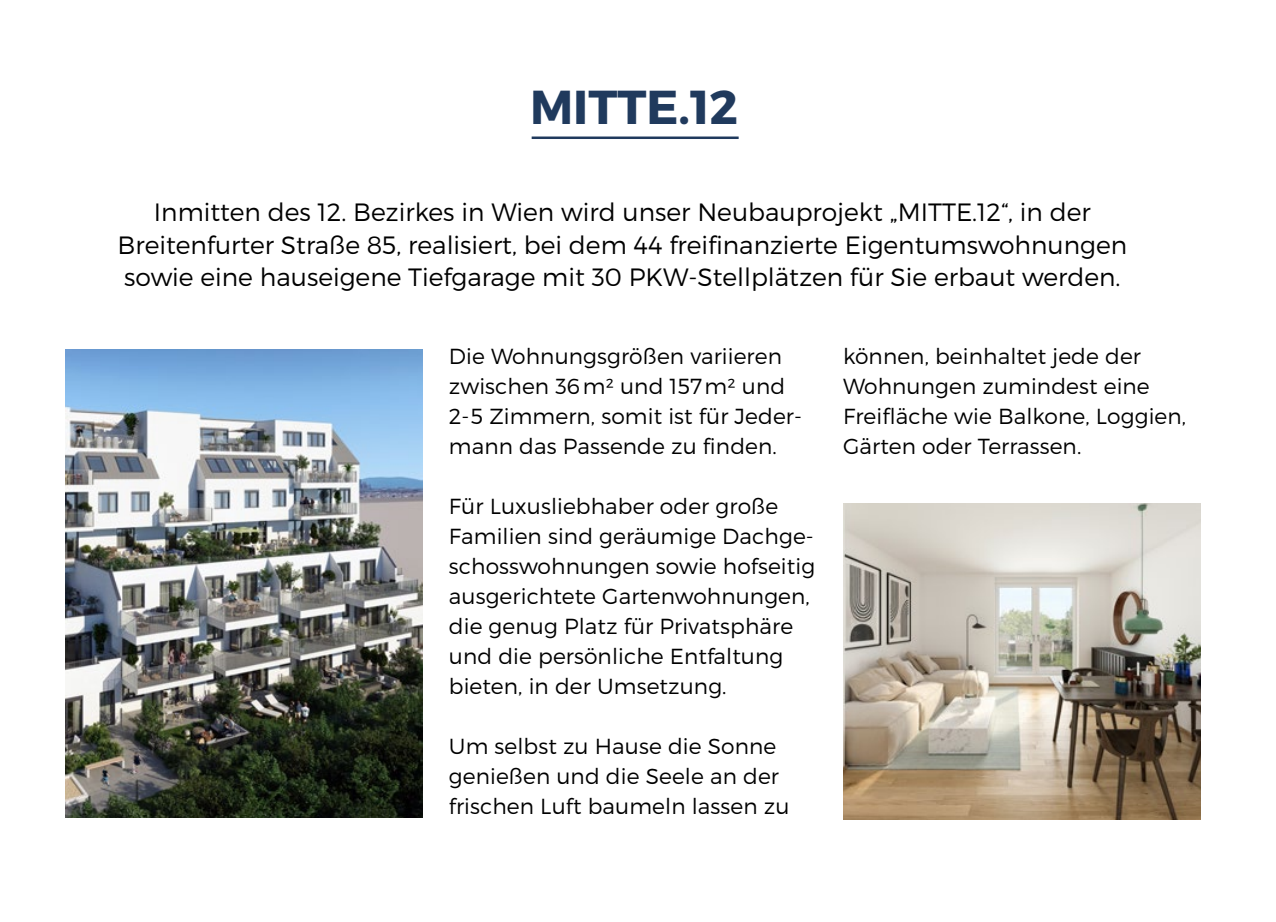
<style>
.page{position:relative;width:1276px;height:922px;background:#fff}
.page>*{position:absolute;margin:0;border:0;box-sizing:border-box;transform-origin:0 0}
.t1{font:700 47.5px "Montserrat";color:#203a5d}
.t2{font:300 25px/32.5px "Montserrat";color:#000;text-align:center}
.t3{font:300 21.75px/30px "Montserrat";letter-spacing:.005em;color:#000}
</style>
<div class="page">
<hr style="left:531px;top:136px;width:207px;height:3px;background:#203a5d">
<img style="left:65px;top:350px;width:357px;height:467px">
<img style="left:843px;top:503px;width:357px;height:316px">
<h1 class="t1" style="left:530px;top:78px;width:210px">MITTE.12</h1>
<p class="t2" style="left:118px;top:196px;width:1011px">Inmitten des 12. Bezirkes in Wien wird unser Neubauprojekt „MITTE.12“, in der<br>Breitenfurter Straße 85, realisiert, bei dem 44 freifinanzierte Eigentumswohnungen sowie eine hauseigene Tiefgarage mit 30 PKW-Stellplätzen für Sie erbaut werden.</p>
<p class="t3" style="left:449px;top:340px;width:355px">Die Wohnungsgrößen variieren zwischen 36m² und 157m² und<br>2-5 Zimmern, somit ist für Jeder&shy;mann das Passende zu finden.</p>
<p class="t3" style="left:449px;top:490px;width:368px">Für Luxusliebhaber oder große<br>Familien sind geräumige Dachge&shy;schosswohnungen sowie hofseitig ausgerichtete Gartenwohnungen, die genug Platz für Privatsphäre und die persönliche Entfaltung bieten, in der Umsetzung.</p>
<p class="t3" style="left:449px;top:730px;width:342px">Um selbst zu Hause die Sonne genießen und die Seele an der frischen Luft baumeln lassen zu</p>
<p class="t3" style="left:843px;top:340px;width:345px">können, beinhaltet jede der<br>Wohnungen zumindest eine<br>Freifläche wie Balkone, Loggien,<br>Gärten oder Terrassen.</p>
</div>
